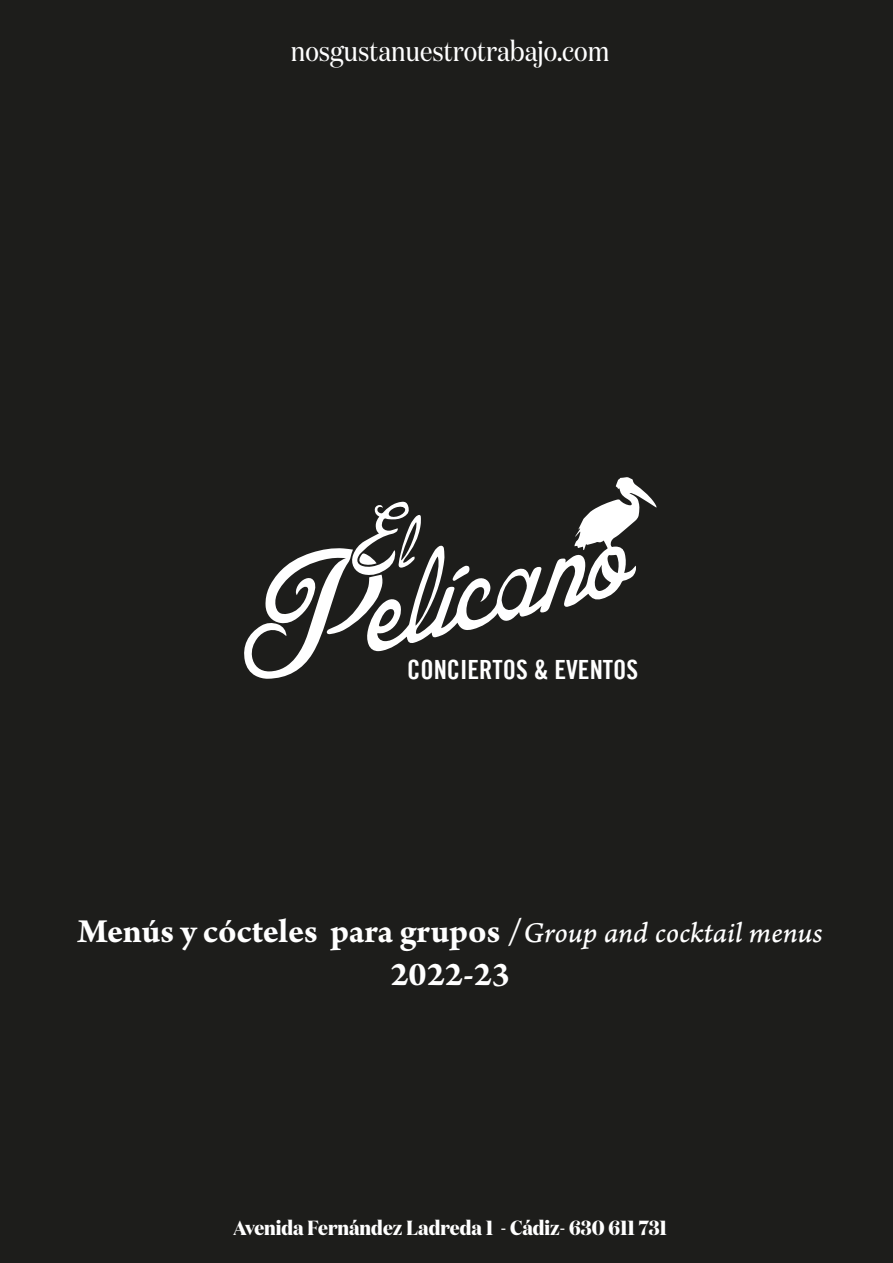
<style>
.page{position:relative;width:893px;height:1263px;background:#1d1d1b}
.page>*{position:absolute;margin:0;border:0;box-sizing:border-box;transform-origin:0 0}
.t1{font:700 35.7px/42.9px "Arno Pro";color:#fff;text-align:center}
.t2{font:28.5px "Domaine Disp Nar";color:#fff}
.t3{font:26.55px "Trade Gothic LT Bold Cond Twenty";color:#fff}
.t4{font:700 20.4px "Domaine Disp Nar";color:#fff}
.s1{font-family:"Arno Pro Italic Caption";font-weight:400;font-size:30px}
</style>
<div class="page">
<svg style="left:244px;top:477px;width:412px;height:202px"></svg>
<p class="t2" style="left:291px;top:34px;width:320px">nosgustanuestrotrabajo.com</p>
<p class="t3" style="left:407px;top:653px;width:233px">CONCIERTOS &amp; EVENTOS</p>
<p class="t1" style="left:78px;top:911px;width:746px">Menús y cócteles para grupos /<span class="s1">Group and cocktail menus<br></span>2022-23</p>
<p class="t4" style="left:233px;top:1215px;width:435px">Avenida Fernández Ladreda 1 - Cádiz- 630 611 731</p>
</div>
